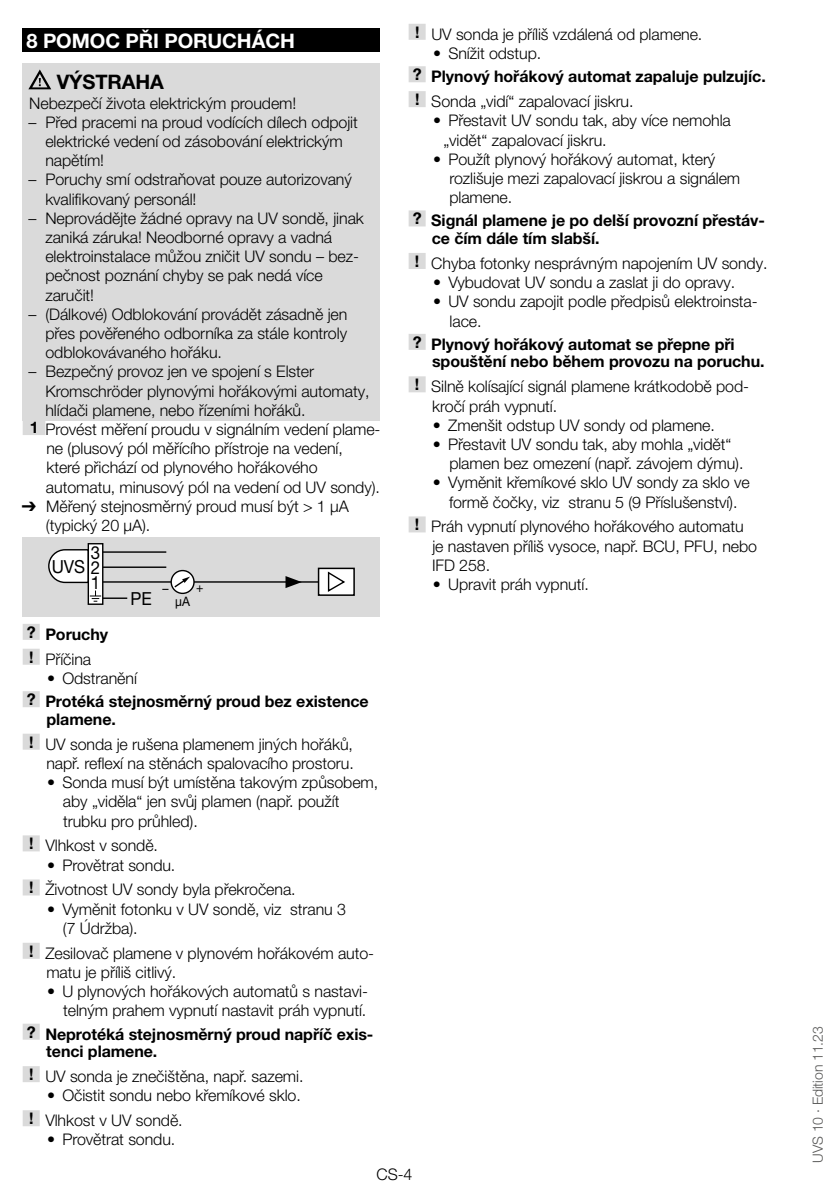
<style>
.page{position:relative;width:840px;height:1191px;background:#fff}
.page>*{position:absolute;margin:0;border:0;box-sizing:border-box;transform-origin:0 0}
.t1{font:700 20px "Helvetica Neue LT Pro";letter-spacing:-.005em;color:#fff}
.t2{font:700 20px "Helvetica Neue LT Pro";letter-spacing:-.005em;color:#000}
.t3{font:18px/30px "Helvetica Neue LT Pro";color:#000;scale:.94 1}
.t4{font:300 16px/19.2px "Helvetica Neue LT Pro";letter-spacing:-.005em;color:#000}
.t5{font:700 16px/17.6px "Helvetica Neue LT Pro";letter-spacing:-.005em;color:#000}
.t6{font:300 14px "Helvetica Neue LT Pro";letter-spacing:-.005em;color:#575756}
.t7{font:13px/13.2px "Helvetica Neue LT Pro";color:#000;text-align:center;scale:.94 1}
.s1{font-weight:700}
.s2{font-family:"Arial Unicode MS";font-weight:400}
.s3{font-weight:300}
</style>
<div class="page">
<div style="left:23px;top:28px;width:357px;height:24px;background:#000"></div>
<div style="left:23px;top:64px;width:357px;height:31px;background:#dadada"></div>
<div style="left:23px;top:91px;width:357px;height:22px;background:#dadada"></div>
<div style="left:23px;top:111px;width:357px;height:60px;background:#dadada"></div>
<div style="left:23px;top:168px;width:357px;height:41px;background:#dadada"></div>
<div style="left:23px;top:207px;width:357px;height:98px;background:#dadada"></div>
<div style="left:23px;top:303px;width:357px;height:60px;background:#dadada"></div>
<div style="left:23px;top:360px;width:357px;height:60px;background:#dadada"></div>
<div style="left:23px;top:419px;width:22px;height:16px;background:#dadada"></div>
<div style="left:23px;top:624px;width:17px;height:16px;background:#dadada"></div>
<div style="left:23px;top:648px;width:17px;height:16px;background:#dadada"></div>
<div style="left:23px;top:691px;width:17px;height:16px;background:#dadada"></div>
<div style="left:23px;top:733px;width:17px;height:16px;background:#dadada"></div>
<div style="left:23px;top:835px;width:17px;height:16px;background:#dadada"></div>
<div style="left:23px;top:879px;width:17px;height:16px;background:#dadada"></div>
<div style="left:23px;top:942px;width:17px;height:16px;background:#dadada"></div>
<div style="left:23px;top:1023px;width:17px;height:16px;background:#dadada"></div>
<div style="left:23px;top:1066px;width:17px;height:16px;background:#dadada"></div>
<div style="left:23px;top:1110px;width:17px;height:16px;background:#dadada"></div>
<svg style="left:28px;top:69px;width:23px;height:20px"></svg>
<div style="left:23px;top:537px;width:357px;height:79px;background:#dadada"></div>
<svg style="left:48px;top:548px;width:40px;height:36px"></svg>
<hr style="left:103px;top:581px;width:243px;height:1px;background:#000">
<hr style="left:103px;top:566px;width:63px;height:2px;background:#000">
<hr style="left:103px;top:551px;width:63px;height:2px;background:#000">
<hr style="left:103px;top:597px;width:24px;height:2px;background:#000">
<div style="left:88px;top:544px;width:15px;height:60px;background:#fff"></div>
<div style="left:88px;top:543px;width:15px;height:62px;border:1px solid #000"></div>
<svg style="left:90px;top:590px;width:11px;height:11px"></svg>
<svg style="left:285px;top:576px;width:16px;height:12px"></svg>
<div style="left:318px;top:568px;width:36px;height:27px;background:#fff"></div>
<div style="left:317px;top:567px;width:37px;height:29px;border:2px solid #000"></div>
<svg style="left:327px;top:571px;width:18px;height:21px"></svg>
<svg style="left:171px;top:570px;width:23px;height:23px"></svg>
<div style="left:170px;top:570px;width:24px;height:24px;border:1px solid #000;border-radius:50%"></div>
<svg style="left:173px;top:576px;width:17px;height:13px"></svg>
<div style="left:408px;top:24px;width:17px;height:16px;background:#dadada"></div>
<div style="left:408px;top:66px;width:17px;height:16px;background:#dadada"></div>
<div style="left:408px;top:91px;width:17px;height:16px;background:#dadada"></div>
<div style="left:408px;top:210px;width:17px;height:16px;background:#dadada"></div>
<div style="left:408px;top:253px;width:17px;height:16px;background:#dadada"></div>
<div style="left:408px;top:334px;width:17px;height:16px;background:#dadada"></div>
<div style="left:408px;top:376px;width:17px;height:16px;background:#dadada"></div>
<div style="left:408px;top:516px;width:17px;height:16px;background:#dadada"></div>
<p class="t1" style="left:27px;top:28px;width:267px">8 POMOC PŘI PORUCHÁCH</p>
<p class="t2" style="left:57px;top:70px;width:81px">VÝSTRAHA</p>
<p class="t4" style="left:29px;top:93px;width:268px">Nebezpečí života elektrickým proudem!</p>
<p class="t4" style="left:45px;top:112px;width:314px;text-indent:-17px">– Před pracemi na proud vodících dílech odpojit elektrické vedení od zásobování elektrickým napětím!</p>
<p class="t4" style="left:45px;top:170px;width:308px;text-indent:-17px">– Poruchy smí odstraňovat pouze autorizovaný kvalifikovaný personál!</p>
<p class="t4" style="left:45px;top:208px;width:320px;text-indent:-17px">– Neprovádějte žádné opravy na UV sondě, jinak zaniká záruka! Neodborné opravy a vadná elektroinstalace můžou zničit UV sondu – bez&shy;pečnost poznání chyby se pak nedá více zaručit!</p>
<p class="t4" style="left:45px;top:304px;width:303px;text-align:justify;text-indent:-17px">– (Dálkové) Odblokování provádět zásadně jen přes pověřeného odborníka za stále kontroly odblokovávaného hořáku.</p>
<p class="t4" style="left:28px;top:362px;width:287px">– Bezpečný provoz jen ve spojení s Elster</p>
<p class="t4" style="left:45px;top:381px;width:325px">Kromschröder plynovými hořákovými automaty,</p>
<p class="t4" style="left:45px;top:400px;width:261px">hlídači plamene, nebo řízeními hořáků.</p>
<p class="t4" style="left:30px;top:419px;width:352px"><span class="s1">1</span> Provést měření proudu v signálním vedení plame-</p>
<p class="t4" style="left:46px;top:438px;width:298px">ne (plusový pól měřícího přístroje na vedení,</p>
<p class="t4" style="left:46px;top:458px;width:272px">které přichází od plynového hořákového</p>
<p class="t4" style="left:46px;top:477px;width:335px">automatu, minusový pól na vedení od UV sondy).</p>
<p class="t4" style="left:46px;top:496px;width:304px;text-indent:-24px"><span class="s2">➔</span> Měřený stejnosměrný proud musí být &gt; 1 μA (typický 20 μA).</p>
<p class="t3" style="left:52px;top:551px;width:53px">UVS 2</p>
<p class="t3" style="left:91px;top:537px;width:12px">3<br>1</p>
<p class="t3" style="left:130px;top:584px;width:24px">PE</p>
<p class="t7" style="left:162px;top:581px;width:45px">– + µA</p>
<p class="t5" style="left:27px;top:621px;width:83px;line-height:24.8px">? Poruchy ! <span class="s3">Příčina</span></p>
<p class="t4" style="left:47px;top:668px;width:91px">• Odstranění</p>
<p class="t5" style="left:46px;top:692px;width:323px;text-indent:-20px">? Protéká stejnosměrný proud bez existence plamene.</p>
<p class="t4" style="left:29px;top:734px;width:326px;text-align:right"><span class="s1">!</span> UV sonda je rušena plamenem jiných hořáků, např. reflexí na stěnách spalovacího prostoru.</p>
<p class="t4" style="left:63px;top:772px;width:317px;text-indent:-16px">• Sonda musí být umístěna takovým způsobem, aby „viděla“ jen svůj plamen (např. použít trubku pro průhled).</p>
<p class="t4" style="left:29px;top:835px;width:130px"><span class="s1">!</span> Vlhkost v sondě.</p>
<p class="t4" style="left:29px;top:852px;width:268px;line-height:24.8px;text-indent:18px">• Provětrat sondu.<br><span class="s1">!</span> Životnost UV sondy byla překročena.</p>
<p class="t4" style="left:63px;top:899px;width:284px;text-indent:-16px">• Vyměnit fotonku v UV sondě, viz stranu 3 (7 Údržba).</p>
<p class="t4" style="left:46px;top:943px;width:329px;text-indent:-17px"><span class="s1">!</span> Zesilovač plamene v plynovém hořákovém auto&shy;matu je příliš citlivý.</p>
<p class="t4" style="left:47px;top:981px;width:322px;text-align:right">• U plynových hořákových automatů s nastavi&shy;telným prahem vypnutí nastavit práh vypnutí.</p>
<p class="t5" style="left:46px;top:1024px;width:328px;text-indent:-20px">? Neprotéká stejnosměrný proud napříč exis&shy;tenci plamene.</p>
<p class="t4" style="left:29px;top:1066px;width:276px"><span class="s1">!</span> UV sonda je znečištěna, např. sazemi.</p>
<p class="t4" style="left:29px;top:1083px;width:273px;line-height:24.8px;text-indent:18px">• Očistit sondu nebo křemíkové sklo. <span class="s1">!</span> Vlhkost v UV sondě.</p>
<p class="t4" style="left:47px;top:1129px;width:130px">• Provětrat sondu.</p>
<p class="t4" style="left:415px;top:24px;width:289px"><span class="s1">!</span> UV sonda je příliš vzdálená od plamene.</p>
<p class="t4" style="left:433px;top:43px;width:110px">• Snížit odstup.</p>
<p class="t5" style="left:412px;top:64px;width:354px;line-height:24.8px">? Plynový hořákový automat zapaluje pulzujíc. ! <span class="s3">Sonda „vidí“ zapalovací jiskru.</span></p>
<p class="t4" style="left:443px;top:111px;width:289px;text-indent:-10px">• Přestavit UV sondu tak, aby více nemohla „vidět“ zapalovací jiskru.</p>
<p class="t4" style="left:449px;top:149px;width:292px;text-indent:-16px">• Použít plynový hořákový automat, který rozlišuje mezi zapalovací jiskrou a signálem plamene.</p>
<p class="t5" style="left:431px;top:212px;width:334px;text-indent:-19px">? Signál plamene je po delší provozní přestáv&shy;ce čím dále tím slabší.</p>
<p class="t4" style="left:415px;top:253px;width:354px"><span class="s1">!</span> Chyba fotonky nesprávným napojením UV sondy.</p>
<p class="t4" style="left:433px;top:272px;width:303px">• Vybudovat UV sondu a zaslat ji do opravy.</p>
<p class="t4" style="left:449px;top:292px;width:309px;text-indent:-17px">• UV sondu zapojit podle předpisů elektroinsta&shy;lace.</p>
<p class="t5" style="left:432px;top:335px;width:334px;text-indent:-19px">? Plynový hořákový automat se přepne při spouštění nebo během provozu na poruchu.</p>
<p class="t4" style="left:432px;top:377px;width:318px;text-indent:-17px"><span class="s1">!</span> Silně kolísající signál plamene krátkodobě pod&shy;kročí práh vypnutí.</p>
<p class="t4" style="left:432px;top:415px;width:283px">• Zmenšit odstup UV sondy od plamene.</p>
<p class="t4" style="left:449px;top:434px;width:295px;text-indent:-16px">• Přestavit UV sondu tak, aby mohla „vidět“ plamen bez omezení (např. závojem dýmu).</p>
<p class="t4" style="left:432px;top:473px;width:318px;text-align:center">• Vyměnit křemíkové sklo UV sondy za sklo ve formě čočky, viz stranu 5 (9 Příslušenství).</p>
<p class="t4" style="left:432px;top:517px;width:326px;text-indent:-17px"><span class="s1">!</span> Práh vypnutí plynového hořákového automatu je nastaven příliš vysoce, např. BCU, PFU, nebo<br>IFD 258.</p>
<p class="t4" style="left:432px;top:574px;width:157px">• Upravit práh vypnutí.</p>
<p class="t4" style="left:376px;top:1164px;width:37px">CS-4</p>
<p class="t6" style="left:809px;top:1162px;width:138px;rotate:-90deg">UVS 10 · Edition 11.23</p>
</div>
